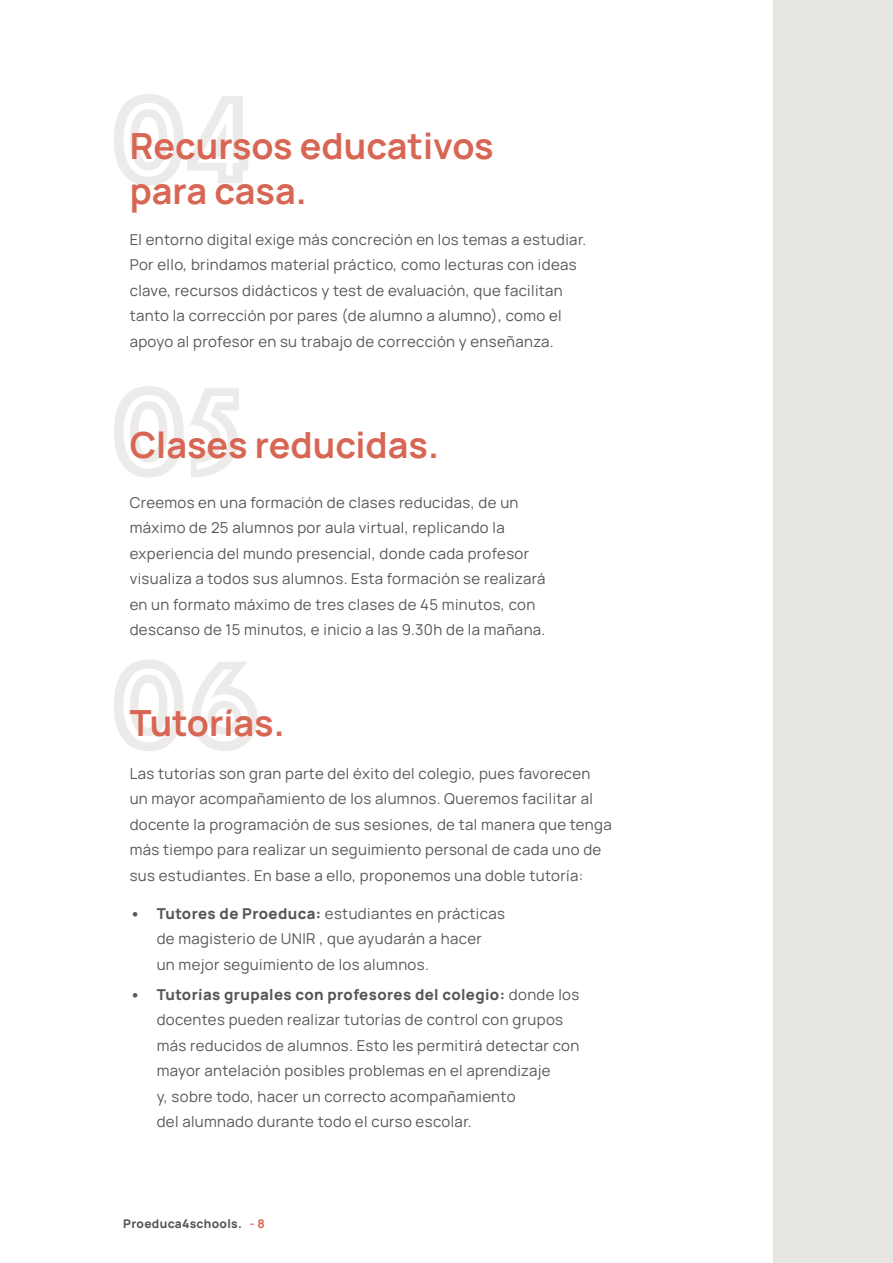
<style>
.page{position:relative;width:893px;height:1263px;background:#fff}
.page>*{position:absolute;margin:0;border:0;box-sizing:border-box;transform-origin:0 0}
.t1{font:700 36px/45px "Manrope";color:#d86654}
.t2{font:15px/25.5px "Manrope";letter-spacing:.025em;color:#575756}
.t3{font:800 12px "Manrope";letter-spacing:.025em;color:#575756}
.s1{font-weight:800}
.s2{font-weight:700;color:#d86654}
</style>
<div class="page">
<svg style="left:114px;top:94px;width:134px;height:92px"></svg>
<svg style="left:114px;top:386px;width:125px;height:92px"></svg>
<svg style="left:114px;top:660px;width:144px;height:91px"></svg>
<div style="left:774px;top:0;width:119px;height:1263px;background:#e8e6e3"></div>
<h1 class="t1" style="left:130px;top:122px;width:365px">Recursos educativos para casa.</h1>
<p class="t2" style="left:130px;top:226px;width:458px">El entorno digital exige más concreción en los temas a estudiar.<br>Por ello, brindamos material práctico, como lecturas con ideas clave, recursos didácticos y test de evaluación, que facilitan tanto la corrección por pares (de alumno a alumno), como el apoyo al profesor en su trabajo de corrección y enseñanza.</p>
<h1 class="t1" style="left:130px;top:420px;width:311px">Clases reducidas.</h1>
<p class="t2" style="left:130px;top:489px;width:417px">Creemos en una formación de clases reducidas, de un máximo de 25 alumnos por aula virtual, replicando la experiencia del mundo presencial, donde cada profesor visualiza a todos sus alumnos. Esta formación se realizará en un formato máximo de tres clases de 45 minutos, con descanso de 15 minutos, e inicio a las 9.30h de la mañana.</p>
<h1 class="t1" style="left:130px;top:699px;width:156px">Tutorías.</h1>
<p class="t2" style="left:130px;top:760px;width:484px">Las tutorías son gran parte del éxito del colegio, pues favorecen un mayor acompañamiento de los alumnos. Queremos facilitar al docente la programación de sus sesiones, de tal manera que tenga más tiempo para realizar un seguimiento personal de cada uno de sus estudiantes. En base a ello, proponemos una doble tutoría:</p>
<p class="t2" style="left:157px;top:900px;width:350px;text-indent:-27px"><span class="s1">• Tutores de Proeduca:</span> estudiantes en prácticas de magisterio de UNIR , que ayudarán a hacer<br>un mejor seguimiento de los alumnos.</p>
<p class="t2" style="left:157px;top:981px;width:424px;text-indent:-27px"><span class="s1">• Tutorías grupales con profesores del colegio:</span> donde los docentes pueden realizar tutorías de control con grupos más reducidos de alumnos. Esto les permitirá detectar con mayor antelación posibles problemas en el aprendizaje<br>y, sobre todo, hacer un correcto acompañamiento<br>del alumnado durante todo el curso escolar.</p>
<p class="t3" style="left:123px;top:1215px;width:143px">Proeduca4schools. <span class="s2">- 8</span></p>
</div>
